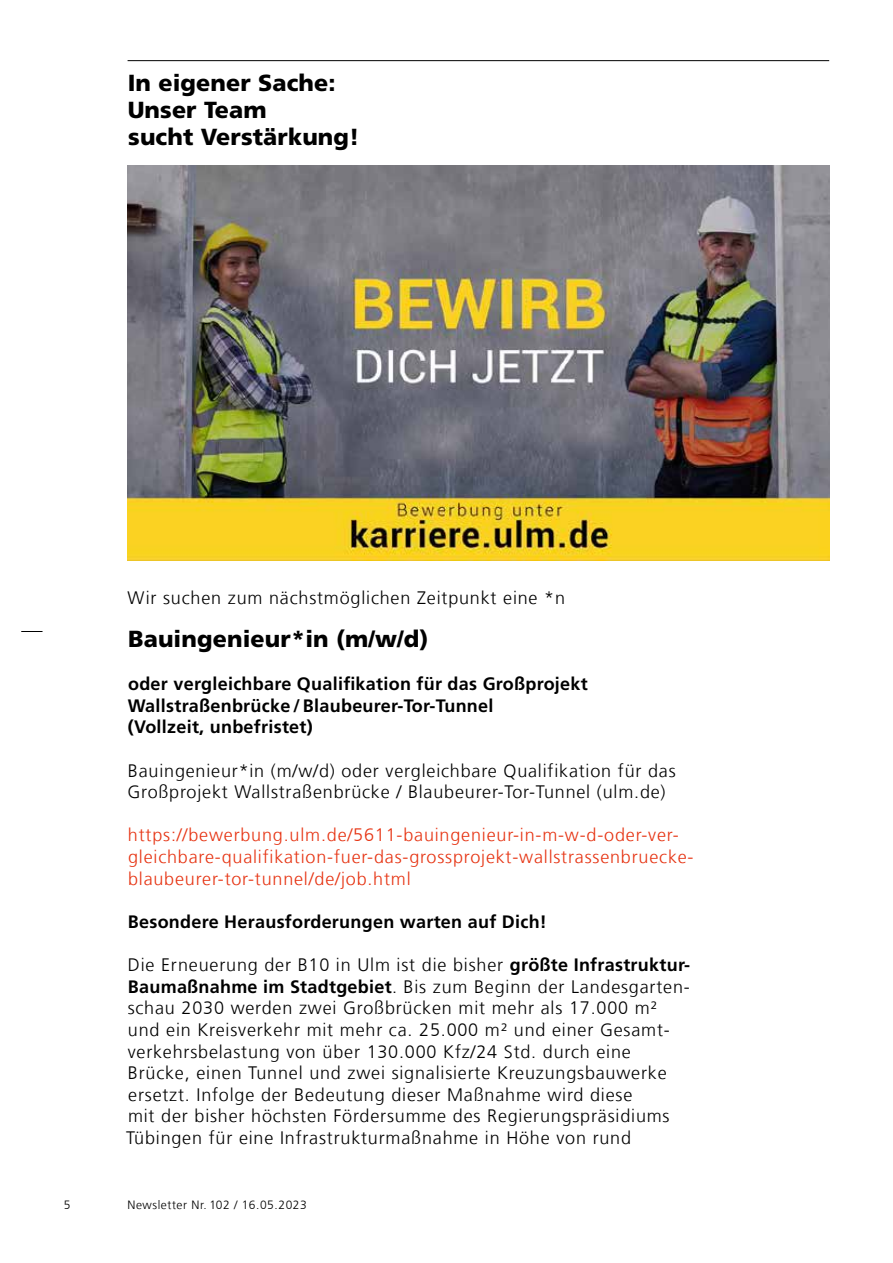
<style>
.page{position:relative;width:893px;height:1263px;background:#fff}
.page>*{position:absolute;margin:0;border:0;box-sizing:border-box;transform-origin:0 0}
.t1{font:900 23.25px/27px "Frutiger LT Com";letter-spacing:.005em;color:#000}
.t2{font:900 23.25px "Frutiger";letter-spacing:.005em;color:#000}
.t3{font:300 18px/21.6px "Frutiger LT Com";letter-spacing:.045em;color:#000}
.t4{font:300 18px/21.6px "Frutiger LT Com";letter-spacing:.045em;color:#e63312}
.t5{font:700 18px/21.6px "Frutiger";letter-spacing:.015em;color:#000}
.t6{font:300 12px "Frutiger LT Com";letter-spacing:.045em;color:#000}
.s1{font-family:"Frutiger";font-weight:700}
</style>
<div class="page">
<svg style="left:21px;top:631px;width:22px;height:1px"></svg>
<hr style="left:128px;top:60px;width:701px;height:1px;background:#000">
<img style="left:128px;top:166px;width:701px;height:395px">
<p class="t1" style="left:128px;top:69px;width:233px">In eigener Sache:<br>Unser Team<br>sucht Verstärkung!</p>
<p class="t3" style="left:127px;top:587px;width:439px">Wir suchen zum nächstmöglichen Zeitpunkt eine *n</p>
<p class="t2" style="left:128px;top:625px;width:302px">Bauingenieur*in (m/w/d)</p>
<p class="t5" style="left:128px;top:673px;width:462px">oder vergleichbare Qualifikation für das Großprojekt<br>Wallstraßenbrücke / Blaubeurer-Tor-Tunnel<br>(Vollzeit, unbefristet)</p>
<p class="t3" style="left:127px;top:760px;width:550px">Bauingenieur*in (m/w/d) oder vergleichbare Qualifikation für das<br>Großprojekt Wallstraßenbrücke / Blaubeurer-Tor-Tunnel (ulm.de)</p>
<p class="t4" style="left:128px;top:824px;width:567px">https://bewerbung.ulm.de/5611-bauingenieur-in-m-w-d-oder-ver&shy;gleichbare-qualifikation-fuer-das-grossprojekt-wallstrassenbruecke&shy;blaubeurer-tor-tunnel/de/job.html</p>
<p class="t5" style="left:128px;top:911px;width:421px">Besondere Herausforderungen warten auf Dich!</p>
<p class="t3" style="left:126px;top:954px;width:566px">Die Erneuerung der B10 in Ulm ist die bisher <span class="s1">größte Infrastruktur-Baumaßnahme im Stadtgebiet</span>. Bis zum Beginn der Landesgarten&shy;schau 2030 werden zwei Großbrücken mit mehr als 17.000 m² und ein Kreisverkehr mit mehr ca. 25.000 m² und einer Gesamt&shy;verkehrsbelastung von über 130.000 Kfz/24 Std. durch eine Brücke, einen Tunnel und zwei signalisierte Kreuzungsbauwerke ersetzt. Infolge der Bedeutung dieser Maßnahme wird diese<br>mit der bisher höchsten Fördersumme des Regierungspräsidiums Tübingen für eine Infrastrukturmaßnahme in Höhe von rund</p>
<p class="t6" style="left:64px;top:1197px;width:8px">5</p>
<p class="t6" style="left:128px;top:1197px;width:181px">Newsletter Nr. 102 / 16.05.2023</p>
</div>
